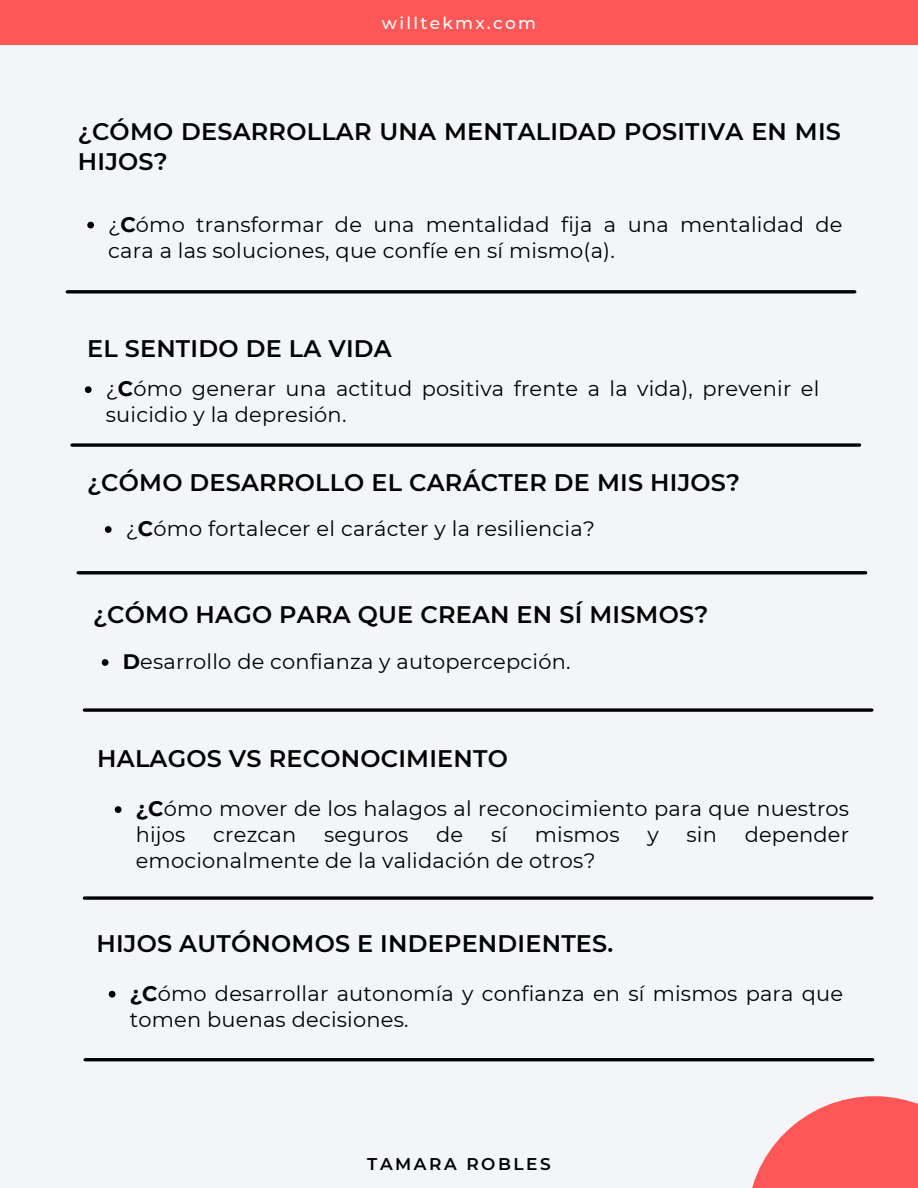
<style>
.page{position:relative;width:918px;height:1188px;background:#f3f5f9}
.page>*{position:absolute;margin:0;border:0;box-sizing:border-box;transform-origin:0 0}
.t1{font:600 24px/30.3px "Montserrat";letter-spacing:.01em;color:#000}
.t2{font:21px/25.8px "Montserrat";letter-spacing:.01em;color:#000}
.t3{font:500 16.95px "Montserrat";letter-spacing:.135em;color:#fff}
.t4{font:600 16.95px "Montserrat";letter-spacing:.15em;color:#000}
.s1{font-weight:700}
</style>
<div class="page">
<svg style="left:87px;top:222px;width:7px;height:6px"></svg>
<svg style="left:67px;top:290px;width:788px;height:4px"></svg>
<svg style="left:85px;top:386px;width:7px;height:7px"></svg>
<svg style="left:105px;top:526px;width:7px;height:7px"></svg>
<svg style="left:102px;top:659px;width:7px;height:7px"></svg>
<hr style="left:78px;top:571px;width:788px;height:3px;background:#000">
<svg style="left:84px;top:708px;width:788px;height:4px"></svg>
<svg style="left:752px;top:1096px;width:166px;height:92px;fill:#ff5757"></svg>
<div style="left:0;top:0;width:918px;height:45px;background:#ff5757"></div>
<svg style="left:115px;top:806px;width:7px;height:7px"></svg>
<svg style="left:84px;top:896px;width:788px;height:4px"></svg>
<svg style="left:109px;top:991px;width:7px;height:7px"></svg>
<hr style="left:85px;top:1058px;width:788px;height:3px;background:#000">
<svg style="left:72px;top:443px;width:788px;height:4px"></svg>
<p class="t3" style="left:382px;top:13px;width:156px">willtekmx.com</p>
<p class="t1" style="left:78px;top:116px;width:765px">¿CÓMO DESARROLLAR UNA MENTALIDAD POSITIVA EN MIS<br>HIJOS?</p>
<p class="t2" style="left:108px;top:211px;width:736px">¿<span class="s1">C</span>ómo transformar de una mentalidad fija a una mentalidad de cara a las soluciones, que confíe en sí mismo(a).</p>
<p class="t1" style="left:87px;top:333px;width:306px">EL SENTIDO DE LA VIDA</p>
<p class="t2" style="left:106px;top:376px;width:715px">¿<span class="s1">C</span>ómo generar una actitud positiva frente a la vida), prevenir el suicidio y la depresión.</p>
<p class="t1" style="left:87px;top:467px;width:654px">¿CÓMO DESARROLLO EL CARÁCTER DE MIS HIJOS?</p>
<p class="t2" style="left:126px;top:516px;width:471px">¿<span class="s1">C</span>ómo fortalecer el carácter y la resiliencia?</p>
<p class="t1" style="left:93px;top:599px;width:617px">¿CÓMO HAGO PARA QUE CREAN EN SÍ MISMOS?</p>
<p class="t2" style="left:123px;top:649px;width:449px"><span class="s1">D</span>esarrollo de confianza y autopercepción.</p>
<p class="t1" style="left:97px;top:743px;width:412px">HALAGOS VS RECONOCIMIENTO</p>
<p class="t2" style="left:136px;top:796px;width:715px"><span class="s1">¿C</span>ómo mover de los halagos al reconocimiento para que nuestros hijos</p>
<p class="t2" style="left:213px;top:822px;width:85px">crezcan</p>
<p class="t2" style="left:324px;top:822px;width:86px">seguros</p>
<p class="t2" style="left:436px;top:822px;width:29px">de</p>
<p class="t2" style="left:491px;top:822px;width:18px">sí</p>
<p class="t2" style="left:535px;top:822px;width:86px">mismos</p>
<p class="t2" style="left:647px;top:822px;width:13px">y</p>
<p class="t2" style="left:686px;top:822px;width:32px">sin</p>
<p class="t2" style="left:745px;top:822px;width:106px">depender</p>
<p class="t2" style="left:136px;top:848px;width:461px">emocionalmente de la validación de otros?</p>
<p class="t1" style="left:96px;top:928px;width:518px">HIJOS AUTÓNOMOS E INDEPENDIENTES.</p>
<p class="t2" style="left:130px;top:981px;width:715px"><span class="s1">¿C</span>ómo desarrollar autonomía y confianza en sí mismos para que tomen buenas decisiones.</p>
<p class="t4" style="left:367px;top:1154px;width:185px">TAMARA ROBLES</p>
</div>
